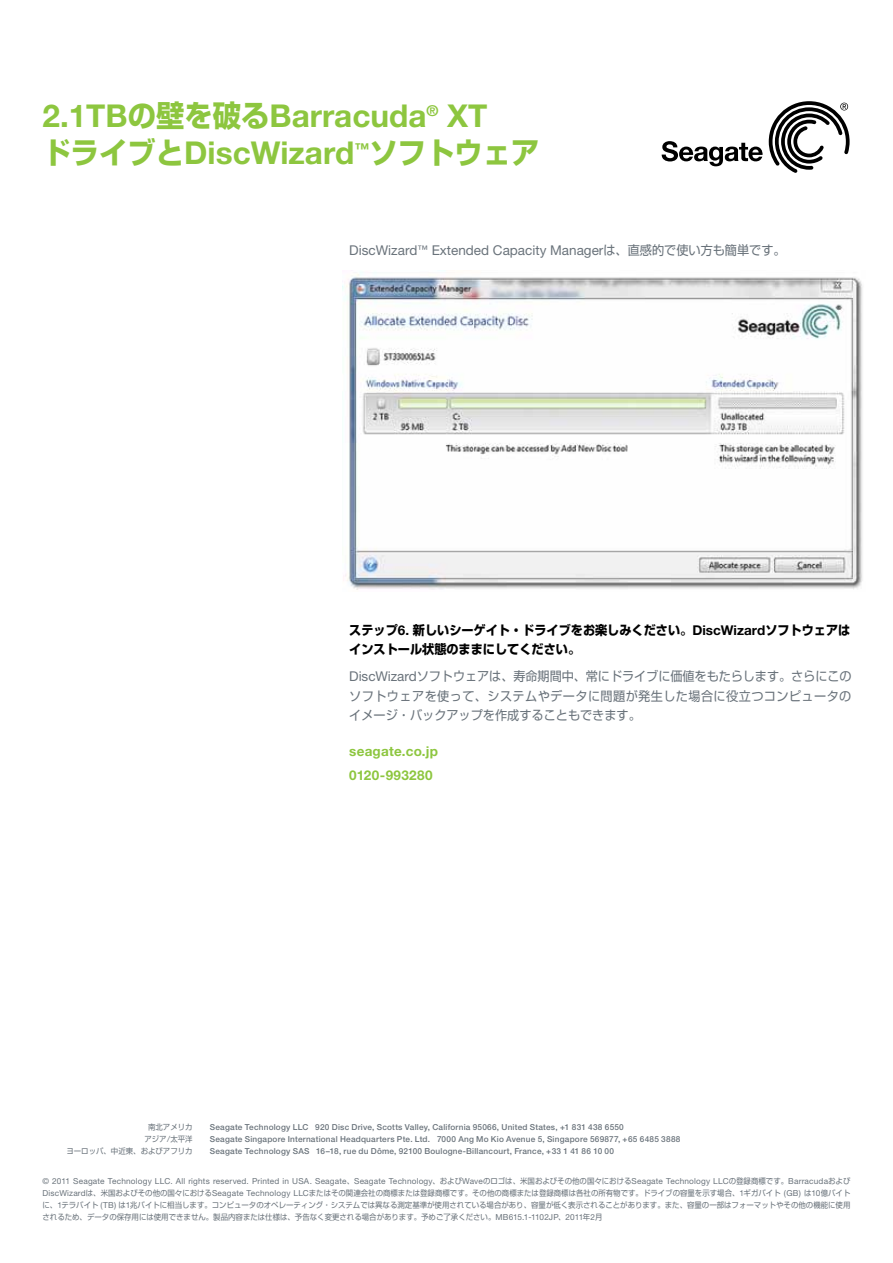
<style>
.page{position:relative;width:893px;height:1263px;background:#fff}
.page>*{position:absolute;margin:0;border:0;box-sizing:border-box;transform-origin:0 0}
.t1{font:700 31.5px "Helvetica Neue";color:#8dc63f}
.t2{font:700 30px "Shin Go Pro";color:#8dc63f;scale:.95 1}
.t3{font:13.5px "Helvetica Neue";color:#6a737b}
.t4{font:700 13.5px/24px "Helvetica Neue";letter-spacing:.02em;color:#8dc63f}
.t5{font:12.9px/19.5px "Shin Go Pro";letter-spacing:.015em;color:#6a737b;text-align:justify;scale:.95 1}
.t6{font:700 12.9px/19.5px "Shin Go Pro";color:#000;scale:.95 1}
.t7{font:500 8.25px "Helvetica Neue";letter-spacing:.025em;color:#6a737b}
.t8{font:8.25px "Helvetica Neue";letter-spacing:.02em;color:#6a737b}
.t9{font:7.8px/12px "Shin Go Pro";color:#6a737b;text-align:justify;scale:.95 1}
.s1{font-family:"Shin Go Pro";font-size:30px}
.s2{font-family:"Helvetica Neue";font-size:31.5px}
.s3{font-size:10.5px}
.s4{font-family:"Shin Go Pro";font-size:12.9px}
.s5{font-family:"Helvetica Neue";font-size:13.5px}
.s6{font-family:"Shin Go Pro";font-size:7.8px}
.s7{font-family:"Helvetica Neue";font-size:8.25px}
</style>
<div class="page">
<svg style="left:662px;top:141px;width:101px;height:25px"></svg>
<svg style="left:769px;top:101px;width:81px;height:72px"></svg>
<img style="left:343px;top:272px;width:520px;height:318px">
<h1 class="t1" style="left:43px;top:96px;width:446px">2.1TB<span class="s1">の壁を破る</span>Barracuda<sup>®</sup> XT</h1>
<h2 class="t2" style="left:43px;top:129px;width:525px">ドライブと<span class="s2">DiscWizard</span><sup>™</sup>ソフトウェア</h2>
<h3 class="t3" style="left:349px;top:242px;width:438px">DiscWizard<span class="s3">™</span> Extended Capacity Manager<span class="s4">は、直感的で使い方も簡単です。</span></h3>
<h3 class="t6" style="left:349px;top:618px;width:529px">ステップ<span class="s5">6.</span> 新しいシーゲイト・ドライブをお楽しみください。<span class="s5">DiscWizard</span>ソフトウェアはインストール状態のままにしてください。</h3>
<h3 class="t5" style="left:349px;top:665px;width:530px"><span class="s5">DiscWizard</span>ソフトウェアは、寿命期間中、常にドライブに価値をもたらします。さらにこのソフトウェアを使って、システムやデータに問題が発生した場合に役立つコンピュータのイメージ・バックアップを作成することもできます。</h3>
<h3 class="t4" style="left:349px;top:739px;width:90px">seagate.co.jp<br>0120-993280</h3>
<p class="t9" style="left:148px;top:1120px;width:48px">南北アメリカ</p>
<p class="t7" style="left:210px;top:1122px;width:415px">Seagate Technology LLC 920 Disc Drive, Scotts Valley, California 95066, United States, +1 831 438 6550</p>
<p class="t9" style="left:144px;top:1132px;width:52px">アジア/太平洋</p>
<p class="t7" style="left:210px;top:1134px;width:472px">Seagate Singapore International Headquarters Pte. Ltd. 7000 Ang Mo Kio Avenue 5, Singapore 569877, +65 6485 3888</p>
<p class="t9" style="left:66px;top:1144px;width:134px">ヨーロッパ、中近東、およびアフリカ</p>
<p class="t7" style="left:210px;top:1146px;width:406px">Seagate Technology SAS 16–18, rue du Dôme, 92100 Boulogne-Billancourt, France, +33 1 41 86 10 00</p>
<p class="t8" style="left:43px;top:1176px;width:809px">© 2011 Seagate Technology LLC. All rights reserved. Printed in USA. Seagate<span class="s6">、</span>Seagate Technology<span class="s6">、および</span>Wave<span class="s6">のロゴは、米国およびその他の国々における</span>Seagate Technology LLC<span class="s6">の登録商標です。</span>Barracuda<span class="s6">および</span></p>
<p class="t9" style="left:43px;top:1186px;width:852px"><span class="s7">DiscWizard</span>は、米国およびその他の国々における<span class="s7">Seagate Technology LLC</span>またはその関連会社の商標または登録商標です。その他の商標または登録商標は各社の所有物です。ドライブの容量を示す場合、<span class="s7">1</span>ギガバイト <span class="s7">(GB)</span> は<span class="s7">10</span>億バイトに、<span class="s7">1</span>テラバイト <span class="s7">(TB)</span> は<span class="s7">1</span>兆バイトに相当します。コンピュータのオペレーティング・システムでは異なる測定基準が使用されている場合があり、容量が低く表示されることがあります。また、容量の一部はフォーマットやその他の機能に使用されるため、データの保存用には使用できません。製品内容または仕様は、予告なく変更される場合があります。予めご了承ください。<span class="s7">MB615.1-1102JP</span>、<span class="s7">2011</span>年<span class="s7">2</span>月</p>
</div>
